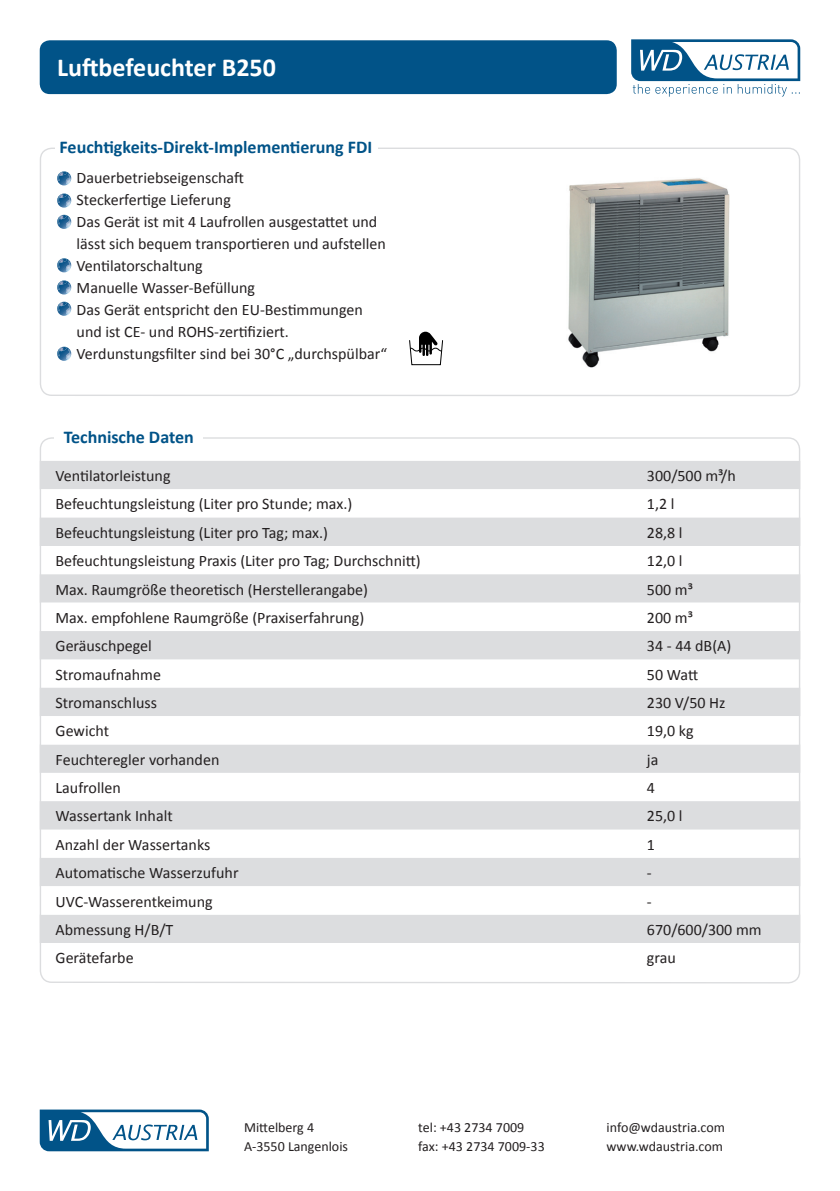
<style>
.page{position:relative;width:840px;height:1191px;background:#fff}
.page>*{position:absolute;margin:0;border:0;box-sizing:border-box;transform-origin:0 0}
.t1{font:700 26px "Calibri";color:#fff}
.t2{font:700 18px "Calibri";color:#015388}
.t3{font:16px/22px "Calibri";color:#231f20}
.t4{font:14px "Calibri";color:#231f20}
</style>
<div class="page">
<div style="left:40px;top:40px;width:576px;height:54px;background:#015388;border-radius:10px"></div>
<svg style="left:631px;top:39px;width:168px;height:58px"></svg>
<svg style="left:57px;top:171px;width:14px;height:14px"></svg>
<svg style="left:57px;top:347px;width:14px;height:14px"></svg>
<svg style="left:57px;top:258px;width:14px;height:14px"></svg>
<svg style="left:57px;top:193px;width:14px;height:15px"></svg>
<svg style="left:57px;top:280px;width:14px;height:14px"></svg>
<svg style="left:57px;top:215px;width:14px;height:14px"></svg>
<svg style="left:57px;top:302px;width:14px;height:14px"></svg>
<div style="left:42px;top:461px;width:755px;height:28px;background:#dcdddf"></div>
<svg style="left:42px;top:517px;width:755px;height:426px;fill:#dcdddf"></svg>
<svg style="left:42px;top:602px;width:755px;height:312px"></svg>
<img style="left:568px;top:178px;width:161px;height:190px">
<svg style="left:40px;top:1109px;width:169px;height:42px"></svg>
<svg style="left:409px;top:332px;width:34px;height:33px"></svg>
<h1 class="t1" style="left:57px;top:50px;width:220px">Luftbefeuchter B250</h1>
<p class="t2" style="left:60px;top:136px;width:314px">Feuchtigkeits-Direkt-Implementierung FDI</p>
<p class="t3" style="left:77px;top:167px;width:312px">Dauerbetriebseigenschaft<br>Steckerfertige Lieferung<br>Das Gerät ist mit 4 Laufrollen ausgestattet und lässt sich bequem transportieren und aufstellen Ventilatorschaltung<br>Manuelle Wasser-Befüllung<br>Das Gerät entspricht den EU-Bestimmungen und ist CE- und ROHS-zertifiziert.<br>Verdunstungsfilter sind bei 30°C „durchspülbar“</p>
<p class="t2" style="left:64px;top:425px;width:131px">Technische Daten</p>
<p class="t3" style="left:56px;top:465px;width:116px">Ventilatorleistung</p>
<p class="t3" style="left:646px;top:465px;width:90px">300/500 m³/h</p>
<p class="t3" style="left:56px;top:493px;width:298px">Befeuchtungsleistung (Liter pro Stunde; max.)</p>
<p class="t3" style="left:646px;top:493px;width:29px">1,2 l</p>
<p class="t3" style="left:56px;top:521px;width:274px">Befeuchtungsleistung (Liter pro Tag; max.)</p>
<p class="t3" style="left:646px;top:521px;width:37px">28,8 l</p>
<p class="t3" style="left:56px;top:550px;width:366px">Befeuchtungsleistung Praxis (Liter pro Tag; Durchschnitt)</p>
<p class="t3" style="left:646px;top:550px;width:37px">12,0 l</p>
<p class="t3" style="left:56px;top:578px;width:314px">Max. Raumgröße theoretisch (Herstellerangabe)</p>
<p class="t3" style="left:646px;top:578px;width:48px">500 m³</p>
<p class="t3" style="left:56px;top:606px;width:310px">Max. empfohlene Raumgröße (Praxiserfahrung)</p>
<p class="t3" style="left:646px;top:606px;width:48px">200 m³</p>
<p class="t3" style="left:56px;top:635px;width:98px">Geräuschpegel</p>
<p class="t3" style="left:646px;top:635px;width:86px">34 - 44 dB(A)</p>
<p class="t3" style="left:56px;top:663px;width:107px">Stromaufnahme</p>
<p class="t3" style="left:646px;top:663px;width:53px">50 Watt</p>
<p class="t3" style="left:56px;top:691px;width:103px">Stromanschluss</p>
<p class="t3" style="left:646px;top:691px;width:80px">230 V/50 Hz</p>
<p class="t3" style="left:56px;top:720px;width:55px">Gewicht</p>
<p class="t3" style="left:646px;top:720px;width:48px">19,0 kg</p>
<p class="t3" style="left:56px;top:748px;width:165px">Feuchteregler vorhanden</p>
<p class="t3" style="left:646px;top:748px;width:13px">ja</p>
<p class="t3" style="left:56px;top:777px;width:67px">Laufrollen</p>
<p class="t3" style="left:646px;top:777px;width:10px">4</p>
<p class="t3" style="left:56px;top:805px;width:119px">Wassertank Inhalt</p>
<p class="t3" style="left:646px;top:805px;width:37px">25,0 l</p>
<p class="t3" style="left:56px;top:833px;width:156px">Anzahl der Wassertanks</p>
<p class="t3" style="left:646px;top:833px;width:10px">1</p>
<p class="t3" style="left:56px;top:862px;width:184px">Automatische Wasserzufuhr</p>
<p class="t3" style="left:646px;top:862px;width:6px">-</p>
<p class="t3" style="left:56px;top:890px;width:158px">UVC-Wasserentkeimung</p>
<p class="t3" style="left:646px;top:890px;width:6px">-</p>
<p class="t3" style="left:56px;top:918px;width:119px">Abmessung H/B/T</p>
<p class="t3" style="left:646px;top:918px;width:116px">670/600/300 mm</p>
<p class="t3" style="left:56px;top:947px;width:80px">Gerätefarbe</p>
<p class="t3" style="left:646px;top:947px;width:30px">grau</p>
<p class="t4" style="left:244px;top:1119px;width:71px">Mittelberg 4</p>
<p class="t4" style="left:418px;top:1119px;width:107px">tel: +43 2734 7009</p>
<p class="t4" style="left:606px;top:1119px;width:120px">info@wdaustria.com</p>
<p class="t4" style="left:244px;top:1137px;width:105px">A-3550 Langenlois</p>
<p class="t4" style="left:418px;top:1137px;width:128px">fax: +43 2734 7009-33</p>
<p class="t4" style="left:606px;top:1137px;width:118px">www.wdaustria.com</p>
</div>
